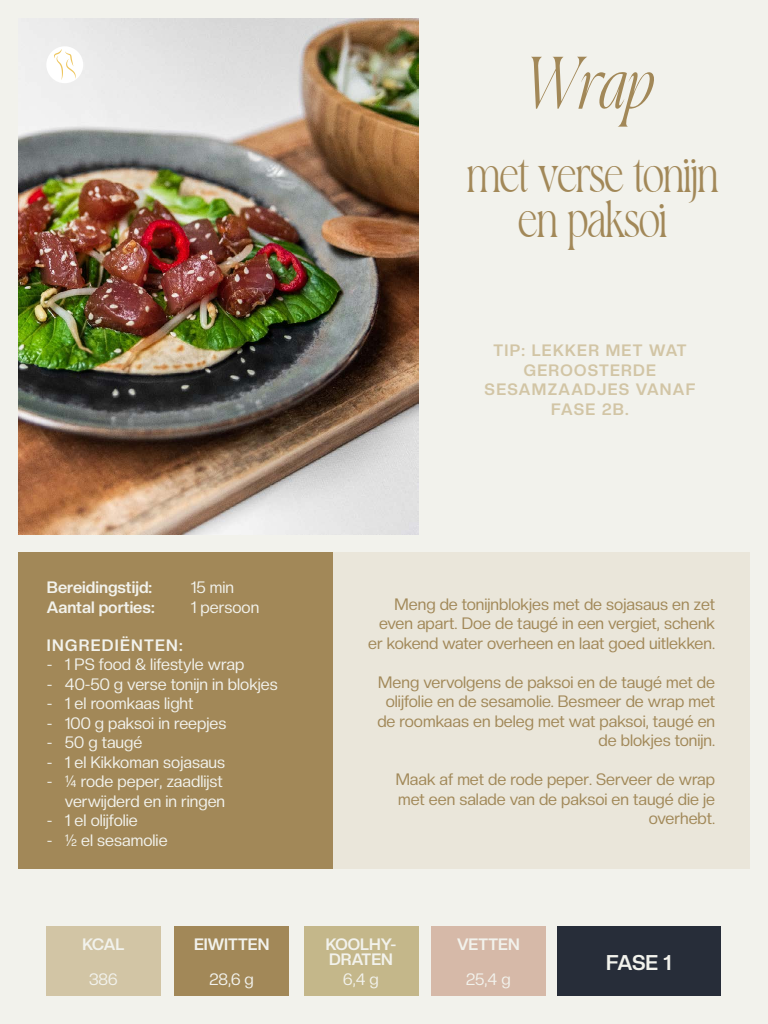
<style>
.page{position:relative;width:768px;height:1024px;background:#f2f2ec}
.page>*{position:absolute;margin:0;border:0;box-sizing:border-box;transform-origin:0 0}
.t1{font:italic 70px "Komrile";color:#a28858}
.t2{font:50px/45px "Komrile";letter-spacing:-.04em;color:#a28858;text-align:center}
.t3{font:700 21px "Creato Display";color:#f2f2ec}
.t4{font:16.25px/19.5px "Creato Display";color:#a18858;text-align:right}
.t5{font:16.25px/19.5px "Creato Display";color:#f2f2ec;text-align:right}
.t6{font:700 16.25px/15px "Creato Display";color:#f2f2ec}
.t7{font:700 16.25px/19.5px "Creato Display";letter-spacing:.08em;color:#d2c5a5;text-align:center}
.t8{font:700 16.25px "Creato Display";letter-spacing:.08em;color:#f2f2ec}
</style>
<div class="page">
<img style="left:18px;top:18px;width:400px;height:517px">
<div style="left:332px;top:552px;width:418px;height:317px;background:#eae6da"></div>
<div style="left:304px;top:927px;width:114px;height:69px;background:#c4b78a"></div>
<div style="left:46px;top:927px;width:114px;height:69px;background:#d2c5a5"></div>
<div style="left:175px;top:927px;width:114px;height:69px;background:#a28858"></div>
<div style="left:431px;top:927px;width:114px;height:69px;background:#d6b9a8"></div>
<div style="left:557px;top:927px;width:164px;height:69px;background:#272d39"></div>
<div style="left:18px;top:552px;width:314px;height:317px;background:#a28858"></div>
<div style="left:46px;top:46px;width:37px;height:37px;background:#fff;border-radius:50%"></div>
<svg style="left:54px;top:49px;width:22px;height:31px"></svg>
<h1 class="t1" style="left:526px;top:46px;width:129px">Wrap</h1>
<h2 class="t2" style="left:466px;top:155px;width:255px">met verse tonijn en paksoi</h2>
<p class="t6" style="left:47px;top:580px;width:107px">Bereidingstijd:</p>
<p class="t5" style="left:191px;top:578px;width:45px">15 min</p>
<p class="t6" style="left:47px;top:599px;width:109px">Aantal porties:</p>
<p class="t5" style="left:191px;top:597px;width:70px">1 persoon</p>
<p class="t8" style="left:47px;top:636px;width:137px">INGREDIËNTEN:</p>
<p class="t5" style="left:47px;top:655px;width:199px">- 1 PS food &amp; lifestyle wrap</p>
<p class="t5" style="left:47px;top:674px;width:232px">- 40-50 g verse tonijn in blokjes</p>
<p class="t5" style="left:47px;top:694px;width:148px">- 1 el roomkaas light</p>
<p class="t5" style="left:47px;top:713px;width:181px">- 100 g paksoi in reepjes</p>
<p class="t5" style="left:47px;top:733px;width:97px">- 50 g taugé</p>
<p class="t5" style="left:47px;top:752px;width:180px">- 1 el Kikkoman sojasaus</p>
<p class="t5" style="left:47px;top:772px;width:180px">- ¼ rode peper, zaadlijst verwijderd en in ringen</p>
<p class="t5" style="left:47px;top:810px;width:92px">- 1 el olijfolie</p>
<p class="t5" style="left:47px;top:830px;width:122px">- ½ el sesamolie</p>
<p class="t7" style="left:485px;top:341px;width:212px">TIP: LEKKER MET WAT<br>GEROOSTERDE<br>SESAMZAADJES VANAF<br>FASE 2B.</p>
<p class="t4" style="left:368px;top:594px;width:349px">Meng de tonijnblokjes met de sojasaus en zet even apart. Doe de taugé in een vergiet, schenk er kokend water overheen en laat goed uitlekken.</p>
<p class="t4" style="left:377px;top:672px;width:339px">Meng vervolgens de paksoi en de taugé met de olijfolie en de sesamolie. Besmeer de wrap met de roomkaas en beleg met wat paksoi, taugé en de blokjes tonijn.</p>
<p class="t4" style="left:396px;top:769px;width:321px">Maak af met de rode peper. Serveer de wrap met een salade van de paksoi en taugé die je overhebt.</p>
<p class="t6" style="left:82px;top:937px;width:43px">KCAL</p>
<p class="t5" style="left:89px;top:969px;width:30px">386</p>
<p class="t5" style="left:210px;top:969px;width:46px">28,6 g</p>
<p class="t5" style="left:343px;top:969px;width:37px">6,4 g</p>
<p class="t5" style="left:466px;top:969px;width:46px">25,4 g</p>
<p class="t6" style="left:194px;top:937px;width:77px">EIWITTEN</p>
<p class="t6" style="left:326px;top:937px;width:72px">KOOLHY-<br>DRATEN</p>
<p class="t6" style="left:457px;top:937px;width:64px">VETTEN</p>
<p class="t3" style="left:606px;top:950px;width:67px">FASE 1</p>
</div>
